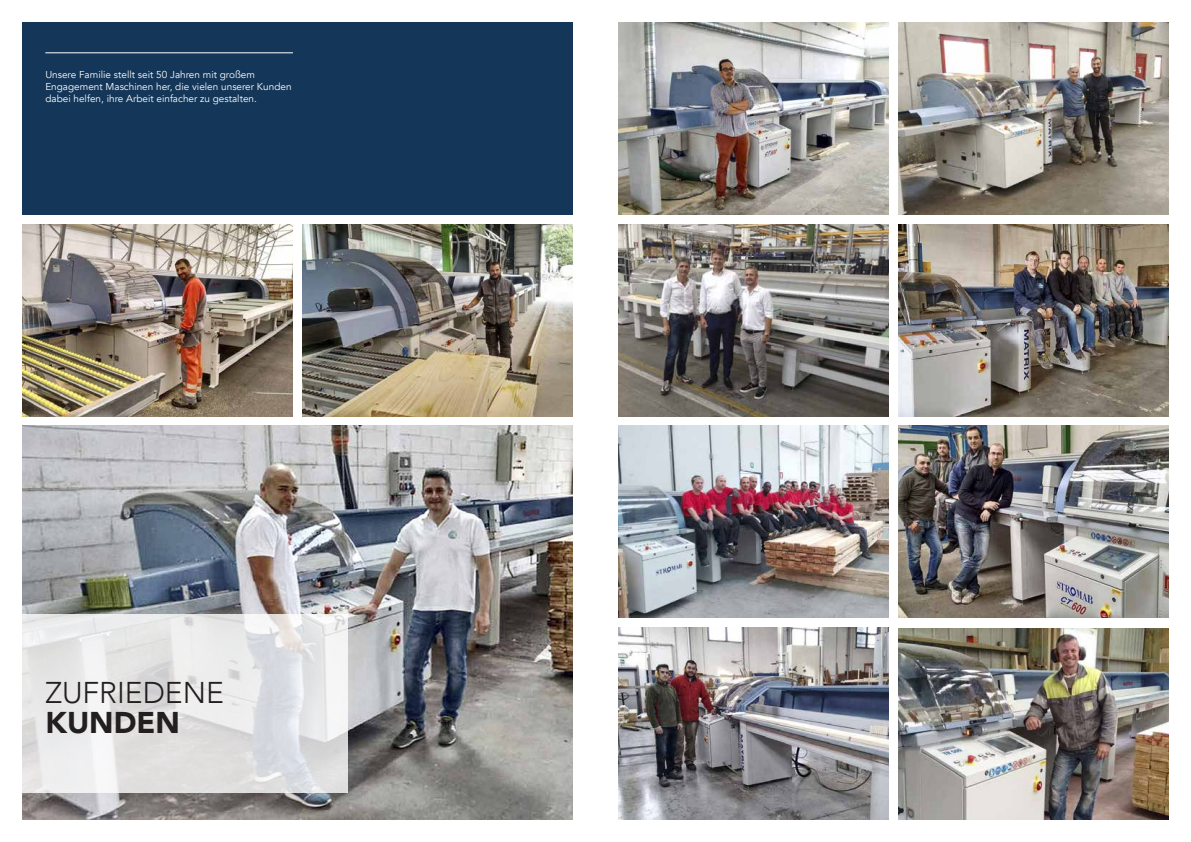
<style>
.page{position:relative;width:1191px;height:842px;background:#fff}
.page>*{position:absolute;margin:0;border:0;box-sizing:border-box;transform-origin:0 0}
.t1{font:300 30px "Avenir";color:#231f20}
.t2{font:900 30px "Avenir";color:#231f20}
.t3{font:10px/12px "Avenir";color:#fff}
</style>
<div class="page">
<img style="left:23px;top:425px;width:550px;height:394px">
<svg style="left:22px;top:614px;width:326px;height:178px;fill:#e6e5e6"></svg>
<div style="left:23px;top:23px;width:550px;height:192px;background:#143658"></div>
<img style="left:618px;top:425px;width:270px;height:192px">
<img style="left:618px;top:23px;width:270px;height:192px">
<img style="left:898px;top:425px;width:270px;height:192px">
<img style="left:898px;top:23px;width:270px;height:192px">
<img style="left:618px;top:627px;width:270px;height:192px">
<img style="left:618px;top:225px;width:270px;height:192px">
<img style="left:23px;top:225px;width:270px;height:192px">
<img style="left:898px;top:629px;width:270px;height:190px">
<img style="left:898px;top:225px;width:270px;height:192px">
<img style="left:302px;top:225px;width:271px;height:192px">
<hr style="left:45px;top:52px;width:248px;height:1px;background:#fff">
<p class="t3" style="left:45px;top:69px;width:248px">Unsere Familie stellt seit 50 Jahren mit großem<br>Engagement Maschinen her, die vielen unserer Kunden dabei helfen, ihre Arbeit einfacher zu gestalten.</p>
<h1 class="t1" style="left:45px;top:675px;width:73px">ZUFRIEDENE</h1>
<h1 class="t2" style="left:45px;top:697px;width:136px">KUNDEN</h1>
</div>
